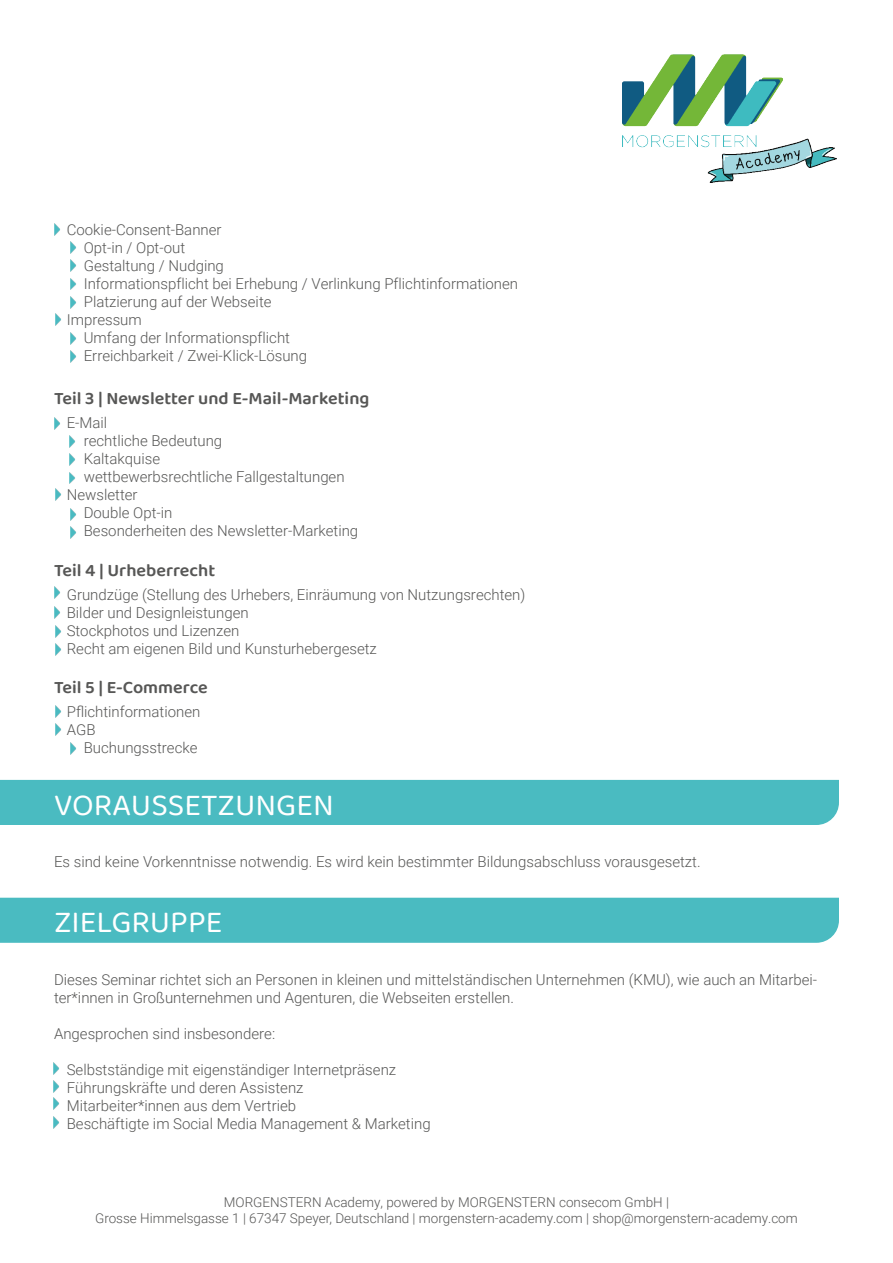
<style>
.page{position:relative;width:893px;height:1263px;background:#fff}
.page>*{position:absolute;margin:0;border:0;box-sizing:border-box;transform-origin:0 0}
.t1{font:31.5px "Baloo Chettan 2";color:#fff}
.t2{font:600 18px "Baloo Chettan 2";color:#575756}
.t3{font:300 15px/18px "Roboto";color:#575756}
.t4{font:300 13.5px "Roboto";color:#575756}
</style>
<div class="page">
<img style="left:622px;top:54px;width:215px;height:128px">
<div style="left:0;top:779px;width:839px;height:46px;background:#4abbc1"></div>
<div style="left:0;top:897px;width:839px;height:46px;background:#4abbc1"></div>
<svg style="left:53px;top:1098px;width:7px;height:11px"></svg>
<svg style="left:53px;top:1063px;width:7px;height:29px"></svg>
<svg style="left:54px;top:606px;width:7px;height:12px"></svg>
<svg style="left:54px;top:586px;width:7px;height:12px"></svg>
<svg style="left:54px;top:224px;width:7px;height:12px"></svg>
<svg style="left:70px;top:242px;width:7px;height:12px"></svg>
<svg style="left:70px;top:260px;width:7px;height:12px"></svg>
<svg style="left:70px;top:278px;width:6px;height:12px"></svg>
<svg style="left:70px;top:296px;width:7px;height:12px"></svg>
<svg style="left:55px;top:314px;width:7px;height:11px"></svg>
<svg style="left:70px;top:332px;width:7px;height:12px"></svg>
<svg style="left:70px;top:350px;width:7px;height:12px"></svg>
<svg style="left:54px;top:417px;width:7px;height:12px"></svg>
<svg style="left:69px;top:436px;width:7px;height:12px"></svg>
<svg style="left:69px;top:454px;width:7px;height:12px"></svg>
<svg style="left:55px;top:472px;width:20px;height:29px"></svg>
<svg style="left:70px;top:508px;width:7px;height:12px"></svg>
<svg style="left:70px;top:526px;width:7px;height:12px"></svg>
<svg style="left:55px;top:625px;width:7px;height:12px"></svg>
<svg style="left:55px;top:643px;width:7px;height:12px"></svg>
<svg style="left:55px;top:706px;width:7px;height:12px"></svg>
<svg style="left:55px;top:724px;width:7px;height:12px"></svg>
<svg style="left:70px;top:743px;width:7px;height:11px"></svg>
<svg style="left:53px;top:1116px;width:7px;height:12px"></svg>
<p class="t3" style="left:67px;top:220px;width:156px">Cookie-Consent-Banner</p>
<p class="t3" style="left:84px;top:238px;width:103px">Opt-in / Opt-out</p>
<p class="t3" style="left:84px;top:256px;width:142px">Gestaltung / Nudging</p>
<p class="t3" style="left:84px;top:274px;width:436px">Informationspflicht bei Erhebung / Verlinkung Pflichtinformationen</p>
<p class="t3" style="left:84px;top:292px;width:189px">Platzierung auf der Webseite</p>
<p class="t3" style="left:67px;top:310px;width:77px">Impressum</p>
<p class="t3" style="left:84px;top:328px;width:208px">Umfang der Informationspflicht</p>
<p class="t3" style="left:84px;top:346px;width:225px">Erreichbarkeit / Zwei-Klick-Lösung</p>
<p class="t2" style="left:54px;top:386px;width:317px">Teil 3 | Newsletter und E-Mail-Marketing</p>
<p class="t3" style="left:67px;top:413px;width:42px">E-Mail</p>
<p class="t3" style="left:84px;top:431px;width:140px">rechtliche Bedeutung</p>
<p class="t3" style="left:84px;top:449px;width:78px">Kaltakquise</p>
<p class="t3" style="left:84px;top:467px;width:262px">wettbewerbsrechtliche Fallgestaltungen</p>
<p class="t3" style="left:67px;top:485px;width:72px">Newsletter</p>
<p class="t3" style="left:84px;top:503px;width:90px">Double Opt-in</p>
<p class="t3" style="left:84px;top:521px;width:276px">Besonderheiten des Newsletter-Marketing</p>
<p class="t2" style="left:54px;top:557px;width:163px">Teil 4 | Urheberrecht</p>
<p class="t3" style="left:67px;top:585px;width:460px">Grundzüge (Stellung des Urhebers, Einräumung von Nutzungsrechten)</p>
<p class="t3" style="left:67px;top:603px;width:183px">Bilder und Designleistungen</p>
<p class="t3" style="left:67px;top:621px;width:174px">Stockphotos und Lizenzen</p>
<p class="t3" style="left:67px;top:639px;width:312px">Recht am eigenen Bild und Kunsturhebergesetz</p>
<p class="t2" style="left:54px;top:675px;width:155px">Teil 5 | E-Commerce</p>
<p class="t3" style="left:67px;top:702px;width:135px">Pflichtinformationen</p>
<p class="t3" style="left:67px;top:720px;width:30px">AGB</p>
<p class="t3" style="left:84px;top:738px;width:115px">Buchungsstrecke</p>
<p class="t1" style="left:54px;top:782px;width:281px">VORAUSSETZUNGEN</p>
<p class="t3" style="left:54px;top:852px;width:648px">Es sind keine Vorkenntnisse notwendig. Es wird kein bestimmter Bildungsabschluss vorausgesetzt.</p>
<p class="t1" style="left:54px;top:900px;width:170px">ZIELGRUPPE</p>
<p class="t3" style="left:54px;top:970px;width:765px">Dieses Seminar richtet sich an Personen in kleinen und mittelständischen Unternehmen (KMU), wie auch an Mitarbei&shy;ter*innen in Großunternehmen und Agenturen, die Webseiten erstellen.</p>
<p class="t3" style="left:54px;top:1024px;width:223px">Angesprochen sind insbesondere:</p>
<p class="t3" style="left:67px;top:1060px;width:331px">Selbstständige mit eigenständiger Internetpräsenz</p>
<p class="t3" style="left:67px;top:1078px;width:238px">Führungskräfte und deren Assistenz</p>
<p class="t3" style="left:67px;top:1096px;width:231px">Mitarbeiter*innen aus dem Vertrieb</p>
<p class="t3" style="left:67px;top:1114px;width:365px">Beschäftigte im Social Media Management &amp; Marketing</p>
<p class="t4" style="left:224px;top:1193px;width:447px">MORGENSTERN Academy, powered by MORGENSTERN consecom GmbH |</p>
<p class="t4" style="left:95px;top:1209px;width:704px">Grosse Himmelsgasse 1 | 67347 Speyer, Deutschland | morgenstern-academy.com | shop@morgenstern-academy.com</p>
</div>
